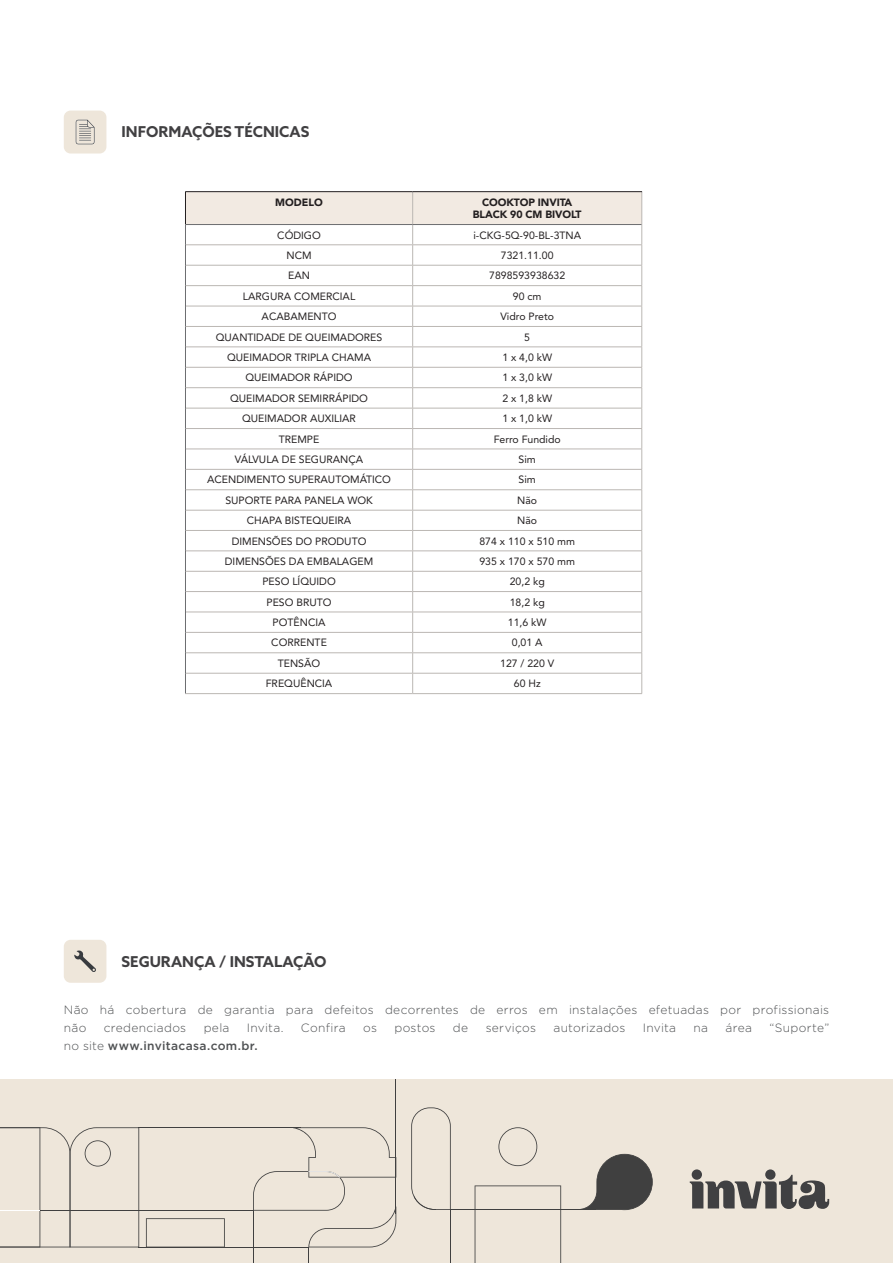
<style>
.page{position:relative;width:893px;height:1263px;background:#fff}
.page>*{position:absolute;margin:0;border:0;box-sizing:border-box;transform-origin:0 0}
.t1{font:700 15px "Azo Sans";color:#414042}
.texto_paragrafo{font:300 12px/18px "Gotham";letter-spacing:.025em;color:#4f5153}
.texto_paragrafo-2{font:500 12px "Gotham";letter-spacing:.03em;color:#4f5153}
.t2{font:10.5px "Avenir LT Std";color:#231f20}
.t3{font:900 10.5px "Avenir LT Std";letter-spacing:-.01em;color:#231f20}
.s1{font-weight:300}
</style>
<div class="page">
<div style="left:0;top:1079px;width:893px;height:184px;background:#eee6da"></div>
<hr style="left:139px;top:1246px;width:170px;height:1px;background:#404040">
<hr style="left:0;top:1210px;width:254px;height:1px;background:#404040">
<hr style="left:139px;top:1127px;width:162px;height:1px;background:#404040">
<hr style="left:395px;top:1079px;width:1px;height:135px;background:#404040">
<hr style="left:450px;top:1209px;width:146px;height:1px;background:#404040">
<hr style="left:450px;top:1209px;width:1px;height:54px;background:#404040">
<svg style="left:498px;top:1127px;width:39px;height:39px"></svg>
<svg style="left:580px;top:1154px;width:73px;height:56px"></svg>
<svg style="left:0;top:1127px;width:139px;height:120px"></svg>
<svg style="left:146px;top:1218px;width:79px;height:29px"></svg>
<svg style="left:475px;top:1185px;width:86px;height:78px"></svg>
<hr style="left:0;top:1210px;width:40px;height:1px;background:#fff">
<hr style="left:475px;top:1209px;width:86px;height:1px;background:#404040">
<svg style="left:253px;top:1127px;width:143px;height:136px"></svg>
<svg style="left:411px;top:1107px;width:40px;height:103px"></svg>
<div style="left:64px;top:111px;width:42px;height:42px;background:#eee6da;border-radius:7px"></div>
<svg style="left:76px;top:120px;width:19px;height:24px"></svg>
<div style="left:64px;top:940px;width:42px;height:43px;background:#eee6da;border-radius:7px"></div>
<svg style="left:74px;top:950px;width:22px;height:22px"></svg>
<div style="left:692px;top:1169px;width:10px;height:11px;background:#404042;border-radius:50%"></div>
<div style="left:765px;top:1169px;width:10px;height:11px;background:#404042;border-radius:50%"></div>
<svg style="left:690px;top:1175px;width:139px;height:34px"></svg>
<hr style="left:185px;top:693px;width:228px;height:1px;background:#bbb7b3">
<hr style="left:413px;top:693px;width:229px;height:1px;background:#bbb7b3">
<hr style="left:185px;top:191px;width:228px;height:1px;background:#231f20">
<hr style="left:413px;top:191px;width:229px;height:1px;background:#231f20">
<svg style="left:185px;top:192px;width:457px;height:501px"></svg>
<p class="t1" style="left:122px;top:122px;width:189px">INFORMAÇÕES TÉCNICAS</p>
<p class="t3" style="left:275px;top:196px;width:49px">MODELO</p>
<p class="t3" style="left:482px;top:196px;width:92px">COOKTOP INVITA</p>
<p class="t3" style="left:473px;top:208px;width:110px">BLACK 90 CM BIVOLT</p>
<p class="t2" style="left:277px;top:229px;width:45px">CÓDIGO</p>
<p class="t2" style="left:473px;top:229px;width:109px">i-CKG-5Q-90-BL-3TNA</p>
<p class="t2" style="left:287px;top:249px;width:27px">NCM</p>
<p class="t2" style="left:501px;top:249px;width:54px">7321.11.00</p>
<p class="t2" style="left:288px;top:270px;width:23px">EAN</p>
<p class="t2" style="left:489px;top:270px;width:77px">7898593938632</p>
<p class="t2" style="left:243px;top:290px;width:114px">LARGURA COMERCIAL</p>
<p class="t2" style="left:513px;top:290px;width:30px">90 cm</p>
<p class="t2" style="left:262px;top:310px;width:76px">ACABAMENTO</p>
<p class="t2" style="left:500px;top:310px;width:55px">Vidro Preto</p>
<p class="t2" style="left:216px;top:331px;width:168px">QUANTIDADE DE QUEIMADORES</p>
<p class="t2" style="left:524px;top:331px;width:7px">5</p>
<p class="t2" style="left:227px;top:351px;width:146px">QUEIMADOR TRIPLA CHAMA</p>
<p class="t2" style="left:502px;top:351px;width:51px">1 x 4,0 kW</p>
<p class="t2" style="left:245px;top:372px;width:109px">QUEIMADOR RÁPIDO</p>
<p class="t2" style="left:502px;top:372px;width:51px">1 x 3,0 kW</p>
<p class="t2" style="left:230px;top:392px;width:139px">QUEIMADOR SEMIRRÁPIDO</p>
<p class="t2" style="left:502px;top:392px;width:51px">2 x 1,8 kW</p>
<p class="t2" style="left:242px;top:412px;width:115px">QUEIMADOR AUXILIAR</p>
<p class="t2" style="left:502px;top:412px;width:51px">1 x 1,0 kW</p>
<p class="t2" style="left:279px;top:433px;width:42px">TREMPE</p>
<p class="t2" style="left:494px;top:433px;width:69px">Ferro Fundido</p>
<p class="t2" style="left:235px;top:453px;width:130px">VÁLVULA DE SEGURANÇA</p>
<p class="t2" style="left:519px;top:453px;width:19px">Sim</p>
<p class="t2" style="left:207px;top:474px;width:185px">ACENDIMENTO SUPERAUTOMÁTICO</p>
<p class="t2" style="left:519px;top:474px;width:19px">Sim</p>
<p class="t2" style="left:225px;top:494px;width:149px">SUPORTE PARA PANELA WOK</p>
<p class="t2" style="left:517px;top:494px;width:21px">Não</p>
<p class="t2" style="left:247px;top:514px;width:106px">CHAPA BISTEQUEIRA</p>
<p class="t2" style="left:517px;top:514px;width:21px">Não</p>
<p class="t2" style="left:232px;top:535px;width:136px">DIMENSÕES DO PRODUTO</p>
<p class="t2" style="left:479px;top:535px;width:97px">874 x 110 x 510 mm</p>
<p class="t2" style="left:225px;top:555px;width:150px">DIMENSÕES DA EMBALAGEM</p>
<p class="t2" style="left:479px;top:555px;width:97px">935 x 170 x 570 mm</p>
<p class="t2" style="left:262px;top:576px;width:75px">PESO LÍQUIDO</p>
<p class="t2" style="left:510px;top:576px;width:37px">20,2 kg</p>
<p class="t2" style="left:266px;top:596px;width:67px">PESO BRUTO</p>
<p class="t2" style="left:510px;top:596px;width:37px">18,2 kg</p>
<p class="t2" style="left:273px;top:616px;width:54px">POTÊNCIA</p>
<p class="t2" style="left:508px;top:616px;width:40px">11,6 kW</p>
<p class="t2" style="left:271px;top:637px;width:57px">CORRENTE</p>
<p class="t2" style="left:512px;top:637px;width:32px">0,01 A</p>
<p class="t2" style="left:278px;top:657px;width:44px">TENSÃO</p>
<p class="t2" style="left:500px;top:657px;width:56px">127 / 220 V</p>
<p class="t2" style="left:266px;top:677px;width:68px">FREQUÊNCIA</p>
<p class="t2" style="left:514px;top:677px;width:28px">60 Hz</p>
<p class="t1" style="left:122px;top:951px;width:206px">SEGURANÇA / INSTALAÇÃO</p>
<p class="texto_paragrafo" style="left:64px;top:1000px;width:767px">Não há cobertura de garantia para defeitos decorrentes de erros em instalações efetuadas por profissionais não</p>
<p class="texto_paragrafo" style="left:104px;top:1018px;width:84px">credenciados</p>
<p class="texto_paragrafo" style="left:204px;top:1018px;width:27px">pela</p>
<p class="texto_paragrafo" style="left:247px;top:1018px;width:38px">Invita.</p>
<p class="texto_paragrafo" style="left:301px;top:1018px;width:46px">Confira</p>
<p class="texto_paragrafo" style="left:363px;top:1018px;width:15px">os</p>
<p class="texto_paragrafo" style="left:394px;top:1018px;width:43px">postos</p>
<p class="texto_paragrafo" style="left:453px;top:1018px;width:17px">de</p>
<p class="texto_paragrafo" style="left:486px;top:1018px;width:52px">serviços</p>
<p class="texto_paragrafo" style="left:553px;top:1018px;width:73px">autorizados</p>
<p class="texto_paragrafo" style="left:643px;top:1018px;width:35px">Invita</p>
<p class="texto_paragrafo" style="left:694px;top:1018px;width:16px">na</p>
<p class="texto_paragrafo" style="left:726px;top:1018px;width:28px">área</p>
<p class="texto_paragrafo" style="left:769px;top:1018px;width:61px">“Suporte”</p>
<p class="texto_paragrafo-2" style="left:64px;top:1039px;width:195px"><span class="s1">no site</span> www.invitacasa.com.br.</p>
</div>
